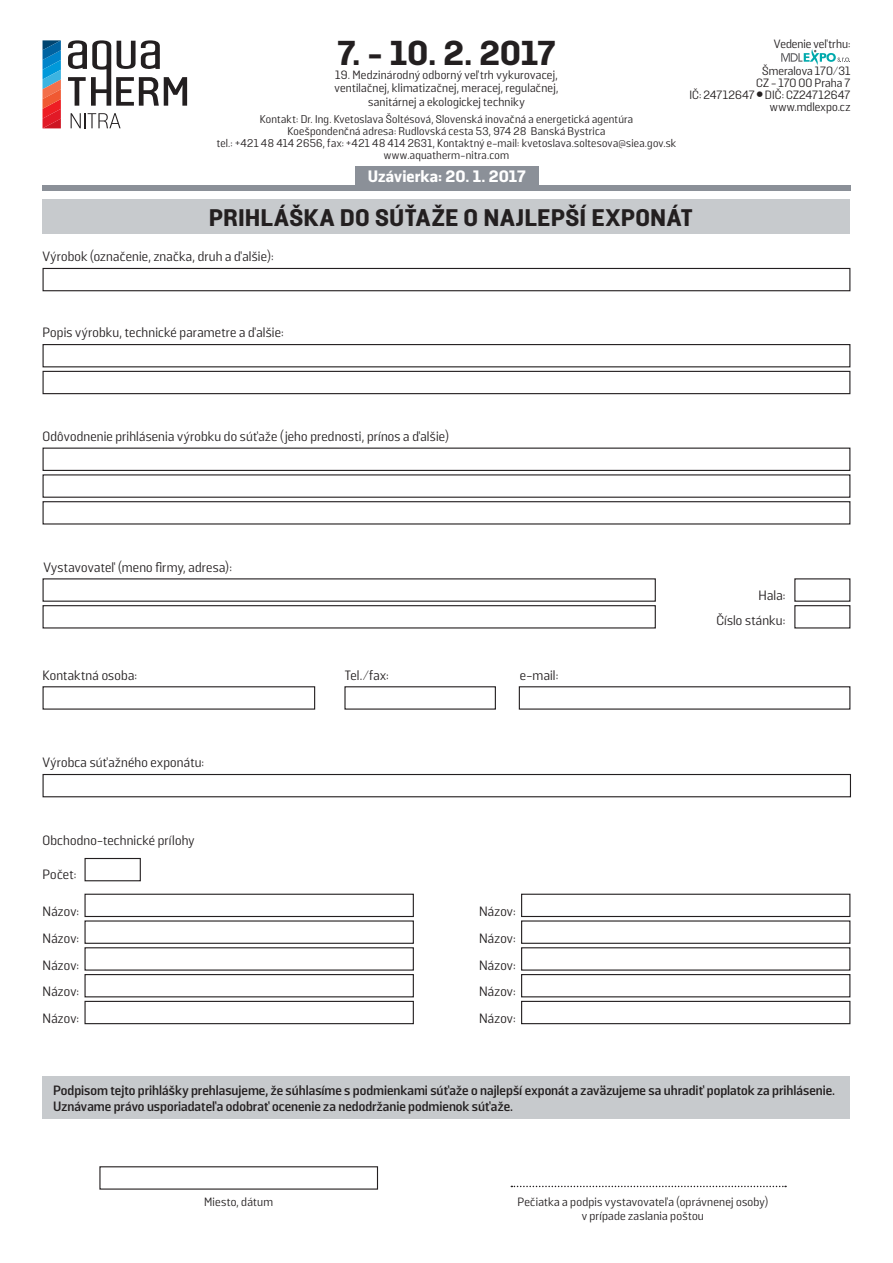
<style>
.page{position:relative;width:893px;height:1263px;background:#fff}
.page>*{position:absolute;margin:0;border:0;box-sizing:border-box;transform-origin:0 0}
.t1{font:900 34.5px "Solido";letter-spacing:-.005em;color:#231f20}
.t2{font:900 24px "Solido";letter-spacing:.015em;color:#231f20}
.t3{font:900 16.5px "Solido";color:#fff}
.t4{font:13.5px "Solido";letter-spacing:.015em;color:#231f20}
.t5{font:700 13.5px "Solido";color:#231f20}
.t6{font:12px "Solido";letter-spacing:.015em;color:#231f20}
.t7{font:11.25px "Solido";letter-spacing:.02em;color:#231f20}
</style>
<div class="page">
<div style="left:355px;top:166px;width:183px;height:24px;background:#8b9098"></div>
<div style="left:43px;top:186px;width:808px;height:5px;background:#8b9098"></div>
<svg style="left:68px;top:40px;width:119px;height:66px"></svg>
<svg style="left:71px;top:113px;width:50px;height:15px"></svg>
<svg style="left:43px;top:40px;width:18px;height:88px;background:#7f647b"></svg>
<div style="left:43px;top:200px;width:807px;height:34px;background:#c7cacd"></div>
<svg style="left:781px;top:49px;width:69px;height:16px"></svg>
<div style="left:43px;top:1076px;width:807px;height:43px;background:#c7cacd"></div>
<div style="left:99px;top:1166px;width:279px;height:23px;border:1px solid #231f20"></div>
<div style="left:43px;top:268px;width:807px;height:23px;border:1px solid #231f20"></div>
<div style="left:43px;top:344px;width:807px;height:23px;border:1px solid #231f20"></div>
<div style="left:43px;top:371px;width:807px;height:23px;border:1px solid #231f20"></div>
<svg style="left:511px;top:1186px;width:275px;height:1px"></svg>
<div style="left:84px;top:894px;width:330px;height:23px;border:1px solid #231f20"></div>
<div style="left:521px;top:894px;width:329px;height:23px;border:1px solid #231f20"></div>
<div style="left:43px;top:448px;width:807px;height:23px;border:1px solid #231f20"></div>
<div style="left:84px;top:920px;width:330px;height:24px;border:1px solid #231f20"></div>
<div style="left:521px;top:920px;width:329px;height:24px;border:1px solid #231f20"></div>
<div style="left:43px;top:474px;width:807px;height:24px;border:1px solid #231f20"></div>
<div style="left:43px;top:578px;width:613px;height:24px;border:1px solid #231f20"></div>
<div style="left:84px;top:947px;width:330px;height:24px;border:1px solid #231f20"></div>
<div style="left:521px;top:947px;width:329px;height:24px;border:1px solid #231f20"></div>
<div style="left:43px;top:501px;width:807px;height:23px;border:1px solid #231f20"></div>
<div style="left:43px;top:605px;width:613px;height:23px;border:1px solid #231f20"></div>
<div style="left:43px;top:774px;width:808px;height:23px;border:1px solid #231f20"></div>
<div style="left:43px;top:686px;width:272px;height:24px;border:1px solid #231f20"></div>
<div style="left:85px;top:858px;width:56px;height:23px;border:1px solid #231f20"></div>
<div style="left:344px;top:686px;width:152px;height:24px;border:1px solid #231f20"></div>
<div style="left:519px;top:686px;width:331px;height:24px;border:1px solid #231f20"></div>
<div style="left:84px;top:974px;width:330px;height:23px;border:1px solid #231f20"></div>
<div style="left:521px;top:974px;width:329px;height:23px;border:1px solid #231f20"></div>
<div style="left:84px;top:1001px;width:330px;height:23px;border:1px solid #231f20"></div>
<div style="left:521px;top:1001px;width:329px;height:23px;border:1px solid #231f20"></div>
<div style="left:794px;top:578px;width:56px;height:24px;border:1px solid #231f20"></div>
<div style="left:794px;top:605px;width:56px;height:23px;border:1px solid #231f20"></div>
<p class="t1" style="left:337px;top:33px;width:220px">7. - 10. 2. 2017</p>
<p class="t6" style="left:335px;top:67px;width:224px">19. Medzinárodný odborný veľtrh vykurovacej,</p>
<p class="t6" style="left:335px;top:81px;width:225px">ventilačnej, klimatizačnej, meracej, regulačnej,</p>
<p class="t6" style="left:368px;top:94px;width:158px">sanitárnej a ekologickej techniky</p>
<p class="t7" style="left:260px;top:113px;width:375px">Kontakt: Dr. Ing. Kvetoslava Šoltésová, Slovenská inovačná a energetická agentúra</p>
<p class="t7" style="left:287px;top:125px;width:320px">Koešpondenčná adresa: Rudlovská cesta 53, 974 28 Banská Bystrica</p>
<p class="t7" style="left:217px;top:137px;width:461px">tel.: +421 48 414 2656, fax: +421 48 414 2631, Kontaktný e-mail: kvetoslava.soltesova@siea.gov.sk</p>
<p class="t7" style="left:384px;top:149px;width:127px">www.aquatherm-nitra.com</p>
<p class="t3" style="left:368px;top:167px;width:159px">Uzávierka: 20. 1. 2017</p>
<p class="t6" style="left:774px;top:37px;width:78px">Vedenie veľtrhu:</p>
<p class="t6" style="left:762px;top:63px;width:90px">Šmeralova 170/31</p>
<p class="t6" style="left:756px;top:75px;width:96px">CZ - 170 00 Praha 7</p>
<p class="t6" style="left:689px;top:87px;width:162px">IČ: 24712647 ● DIČ: CZ24712647</p>
<p class="t6" style="left:770px;top:99px;width:82px">www.mdlexpo.cz</p>
<p class="t2" style="left:209px;top:204px;width:485px">PRIHLÁŠKA DO SÚŤAŽE O NAJLEPŠÍ EXPONÁT</p>
<p class="t4" style="left:43px;top:249px;width:233px">Výrobok (označenie, značka, druh a ďalšie):</p>
<p class="t4" style="left:43px;top:324px;width:243px">Popis výrobku, technické parametre a ďalšie:</p>
<p class="t4" style="left:43px;top:428px;width:408px">Odôvodnenie prihlásenia výrobku do súťaže (jeho prednosti, prínos a ďalšie)</p>
<p class="t4" style="left:43px;top:559px;width:190px">Vystavovateľ (meno firmy, adresa):</p>
<p class="t4" style="left:43px;top:667px;width:96px">Kontaktná osoba:</p>
<p class="t4" style="left:345px;top:667px;width:45px">Tel./fax:</p>
<p class="t4" style="left:520px;top:667px;width:40px">e-mail:</p>
<p class="t4" style="left:43px;top:755px;width:163px">Výrobca súťažného exponátu:</p>
<p class="t4" style="left:43px;top:832px;width:154px">Obchodno-technické prílohy</p>
<p class="t4" style="left:43px;top:866px;width:36px">Počet:</p>
<p class="t4" style="left:43px;top:903px;width:38px">Názov:</p>
<p class="t4" style="left:479px;top:903px;width:38px">Názov:</p>
<p class="t4" style="left:43px;top:931px;width:38px">Názov:</p>
<p class="t4" style="left:479px;top:931px;width:38px">Názov:</p>
<p class="t4" style="left:43px;top:957px;width:38px">Názov:</p>
<p class="t4" style="left:479px;top:957px;width:38px">Názov:</p>
<p class="t4" style="left:43px;top:984px;width:38px">Názov:</p>
<p class="t4" style="left:479px;top:984px;width:38px">Názov:</p>
<p class="t4" style="left:43px;top:1010px;width:38px">Názov:</p>
<p class="t4" style="left:479px;top:1010px;width:38px">Názov:</p>
<p class="t4" style="left:758px;top:588px;width:29px">Hala:</p>
<p class="t4" style="left:716px;top:613px;width:71px">Číslo stánku:</p>
<p class="t5" style="left:53px;top:1082px;width:783px">Podpisom tejto prihlášky prehlasujeme, že súhlasíme s podmienkami súťaže o najlepší exponát a zaväzujeme sa uhradiť poplatok za prihlásenie.</p>
<p class="t5" style="left:53px;top:1098px;width:461px">Uznávame právo usporiadateľa odobrať ocenenie za nedodržanie podmienok súťaže.</p>
<p class="t6" style="left:204px;top:1195px;width:70px">Miesto, dátum</p>
<p class="t6" style="left:517px;top:1195px;width:252px">Pečiatka a podpis vystavovateľa (oprávnenej osoby)</p>
<p class="t6" style="left:582px;top:1209px;width:124px">v prípade zaslania poštou</p>
</div>
